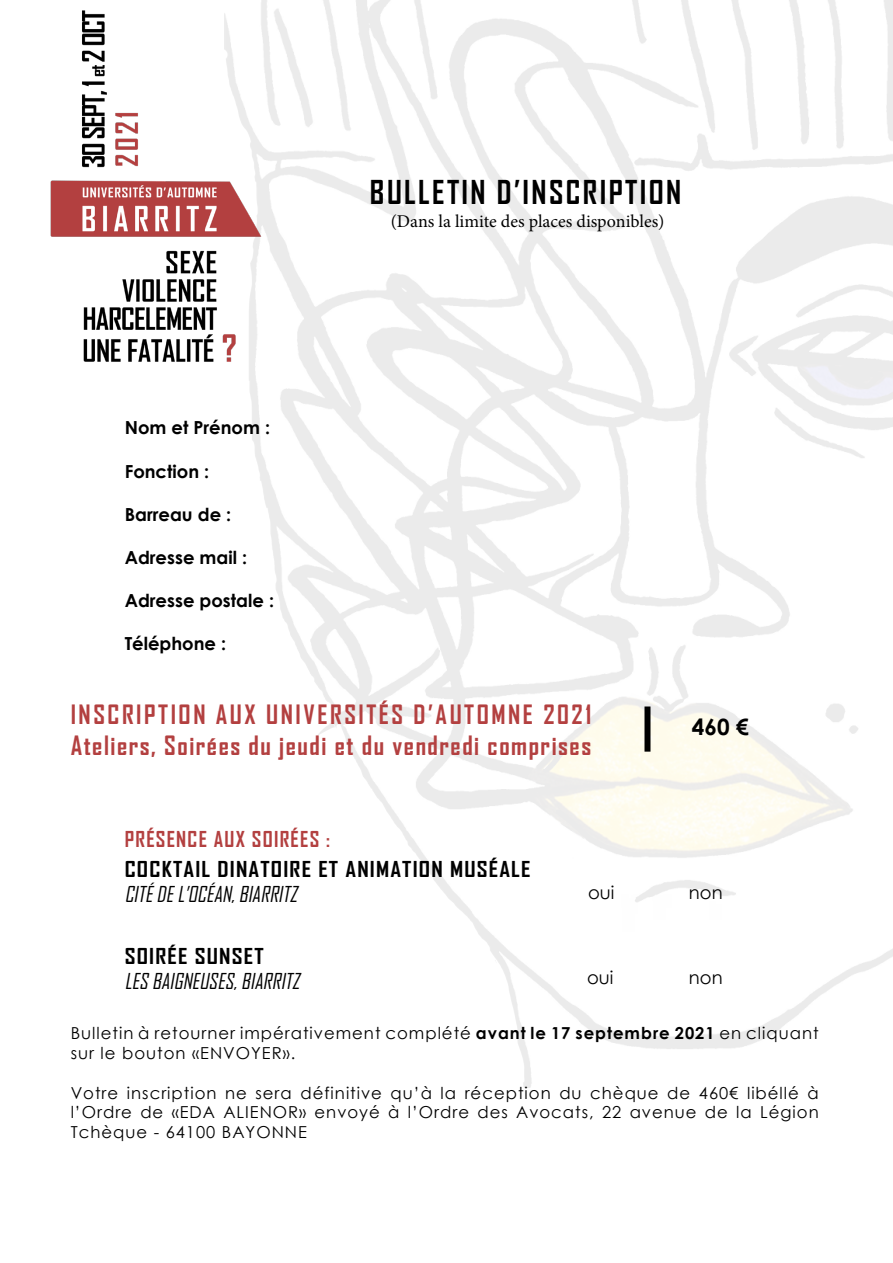
<style>
.page{position:relative;width:893px;height:1263px;background:#fff}
.page>*{position:absolute;margin:0;border:0;box-sizing:border-box;transform-origin:0 0}
.t1{font:700 31.5px "Agency FB";letter-spacing:.075em;color:#000}
.t2{font:700 25.5px/30.6px "Agency FB";letter-spacing:.06em;color:#b34040}
.t3{font:700 22.5px "Century Gothic";color:#000}
.t4{font:700 21px "Agency FB";letter-spacing:.05em;color:#000;scale:1.13 1}
.t5{font:italic 21px "Agency FB";color:#000}
.t6{font:700 21px "Agency FB";letter-spacing:.06em;color:#b34040}
.t7{font:700 18px "Century Gothic";color:#000}
.t8{font:18px "Minion Pro";color:#000}
.t9{font:18px "Century Gothic";color:#000}
.t10{font:16.5px/19.8px "Century Gothic";letter-spacing:.06em;color:#000}
.s1{font-weight:700}
</style>
<div class="page">
<img style="left:50px;top:5px;width:286px;height:359px">
<div style="left:644px;top:706px;width:6px;height:46px;background:#000"></div>
<h1 class="t1" style="left:370px;top:172px;width:313px">BULLETIN D’INSCRIPTION</h1>
<p class="t8" style="left:391px;top:209px;width:275px">(Dans la limite des places disponibles)</p>
<p class="t7" style="left:125px;top:414px;width:147px">Nom et Prénom :</p>
<p class="t7" style="left:125px;top:457px;width:86px">Fonction :</p>
<p class="t7" style="left:125px;top:500px;width:108px">Barreau de :</p>
<p class="t7" style="left:125px;top:544px;width:124px">Adresse mail :</p>
<p class="t7" style="left:125px;top:587px;width:151px">Adresse postale :</p>
<p class="t7" style="left:125px;top:630px;width:103px">Téléphone :</p>
<h2 class="t2" style="left:71px;top:699px;width:522px">INSCRIPTION AUX UNIVERSITÉS D’AUTOMNE 2021<br>Ateliers, Soirées du jeudi et du vendredi comprises</h2>
<h3 class="t3" style="left:692px;top:710px;width:58px">460 €</h3>
<p class="t6" style="left:125px;top:826px;width:207px">PRÉSENCE AUX SOIRÉES :</p>
<p class="t4" style="left:125px;top:856px;width:361px">COCKTAIL DINATOIRE ET ANIMATION MUSÉALE</p>
<p class="t5" style="left:125px;top:882px;width:178px">CITÉDEL’OCÉAN,BIARRITZ</p>
<p class="t9" style="left:588px;top:880px;width:28px">oui</p>
<p class="t9" style="left:689px;top:880px;width:35px">non</p>
<p class="t4" style="left:125px;top:943px;width:124px">SOIRÉE SUNSET</p>
<p class="t5" style="left:125px;top:968px;width:180px">LES BAIGNEUSES,BIARRITZ</p>
<p class="t10" style="left:71px;top:1023px;width:749px">Bulletin à retourner impérativement complété <span class="s1">avant le 17 septembre 2021</span> en cliquant sur le bouton «ENVOYER».</p>
<p class="t10" style="left:71px;top:1082px;width:749px;text-align:justify">Votre inscription ne sera définitive qu’à la réception du chèque de 460€ libéllé à l’Ordre de «EDA ALIENOR» envoyé à l’Ordre des Avocats, 22 avenue de la Légion Tchèque - 64100 BAYONNE</p>
<p class="t9" style="left:587px;top:965px;width:28px">oui</p>
<p class="t9" style="left:689px;top:965px;width:35px">non</p>
</div>
